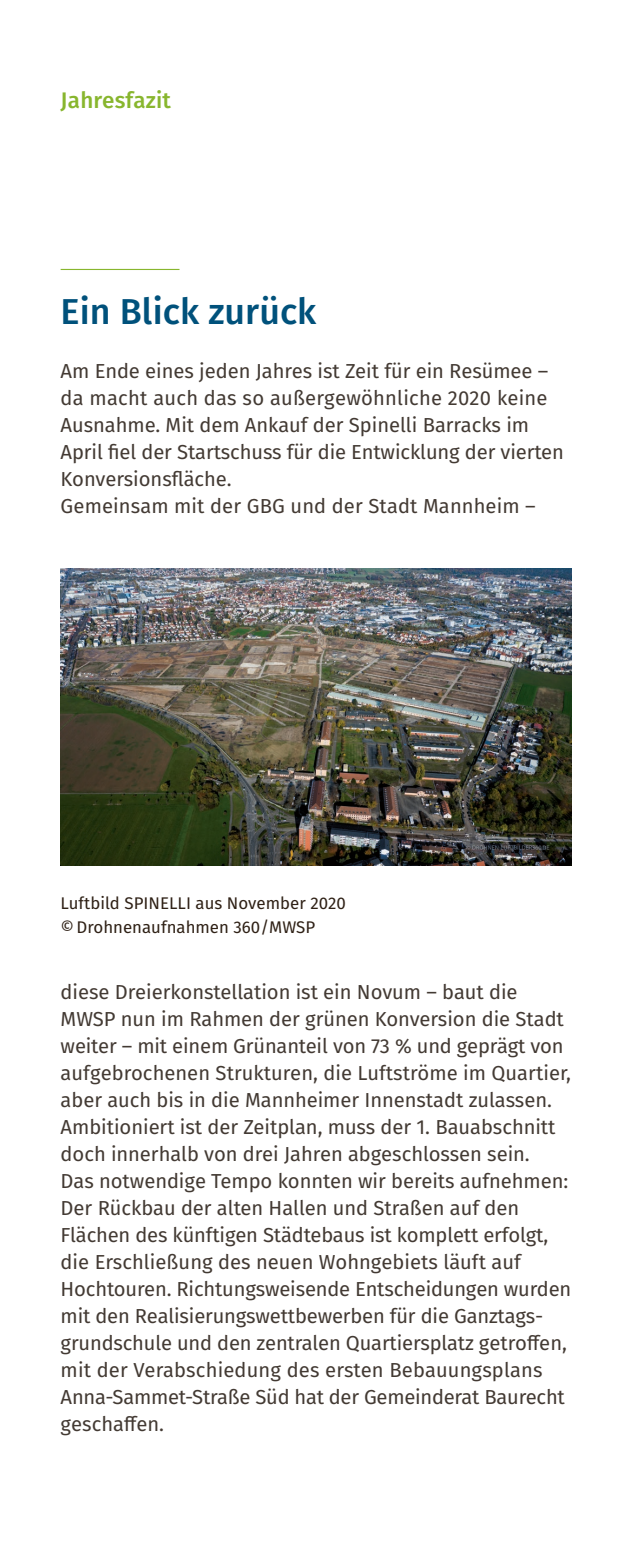
<style>
.page{position:relative;width:632px;height:1550px;background:#fff}
.page>*{position:absolute;margin:0;border:0;box-sizing:border-box;transform-origin:0 0}
.t1{font:500 36px "Fira Sans";color:#00517b}
.t2{font:500 22.5px "Fira Sans";letter-spacing:.01em;color:#88b62e}
.t3{font:20.25px/27px "Fira Sans";color:#433a33}
.t4{font:16.88px/24.8px "Fira Sans";color:#2f2116}
</style>
<div class="page">
<hr style="left:61px;top:269px;width:118px;height:1px;background:#88b62e">
<img style="left:61px;top:569px;width:510px;height:297px">
<p class="t2" style="left:61px;top:82px;width:112px">Jahresfazit</p>
<h1 class="t1" style="left:61px;top:283px;width:257px">Ein Blick zurück</h1>
<p class="t3" style="left:61px;top:357px;width:504px">Am Ende eines jeden Jahres ist Zeit für ein Resümee – da macht auch das so außergewöhnliche 2020 keine Ausnahme. Mit dem Ankauf der Spinelli Barracks im April fiel der Startschuss für die Entwicklung der vierten Konversionsfläche.<br>Gemeinsam mit der GBG und der Stadt Mannheim –</p>
<p class="t4" style="left:61px;top:890px;width:286px">Luftbild SPINELLI aus November 2020 ©Drohnenaufnahmen 360/MWSP</p>
<p class="t3" style="left:61px;top:978px;width:512px">diese Dreierkonstellation ist ein Novum – baut die MWSP nun im Rahmen der grünen Konversion die Stadt weiter – mit einem Grünanteil von 73 % und geprägt von aufgebrochenen Strukturen, die Luftströme im Quartier, aber auch bis in die Mannheimer Innenstadt zulassen.<br>Ambitioniert ist der Zeitplan, muss der 1. Bauabschnitt doch innerhalb von drei Jahren abgeschlossen sein.<br>Das notwendige Tempo konnten wir bereits aufnehmen:<br>Der Rückbau der alten Hallen und Straßen auf den Flächen des künftigen Städtebaus ist komplett erfolgt, die Erschließung des neuen Wohngebiets läuft auf Hochtouren. Richtungsweisende Entscheidungen wurden mit den Realisierungswettbewerben für die Ganztags&shy;grundschule und den zentralen Quartiersplatz getroffen, mit der Verabschiedung des ersten Bebauungsplans Anna-Sammet-Straße Süd hat der Gemeinderat Baurecht geschaffen.</p>
</div>
